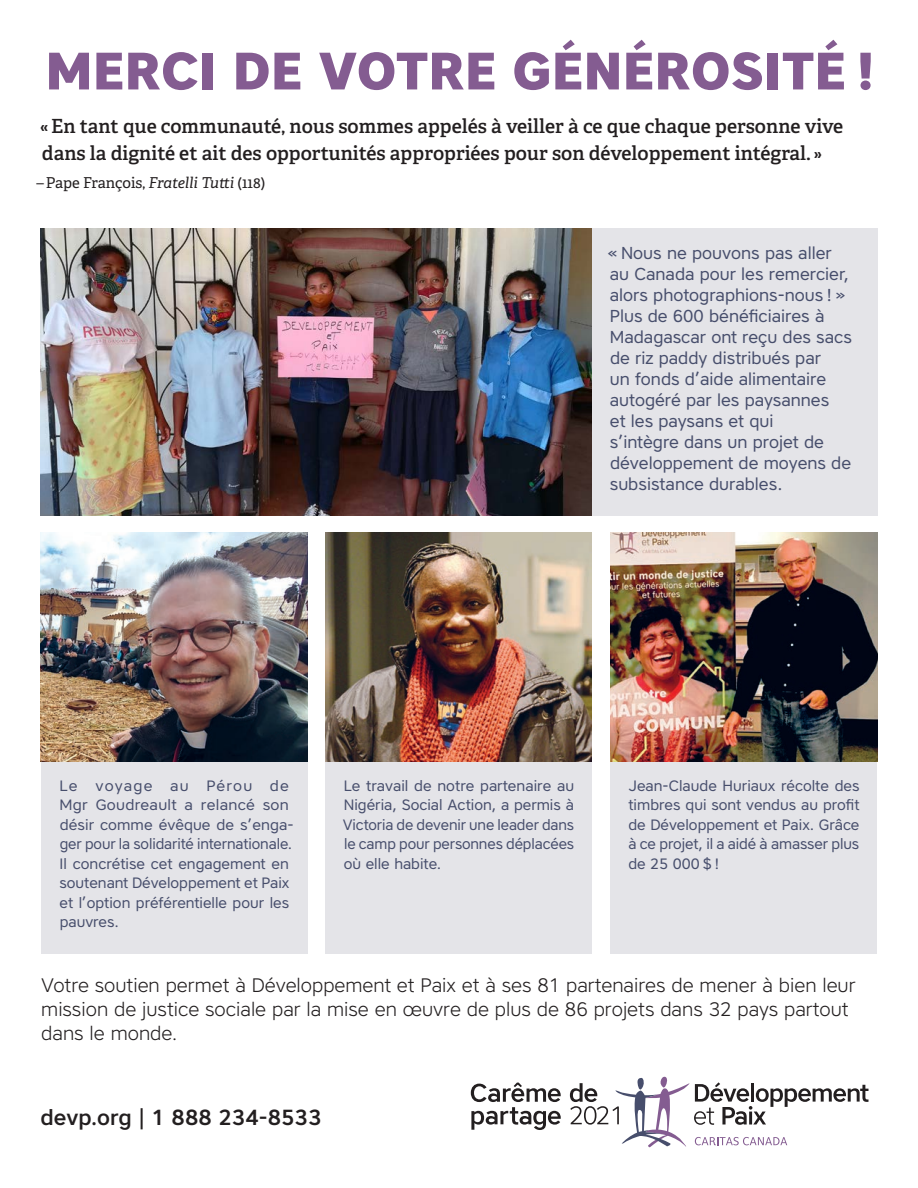
<style>
.page{position:relative;width:918px;height:1188px;background:#fff}
.page>*{position:absolute;margin:0;border:0;box-sizing:border-box;transform-origin:0 0}
.t1{font:800 52.5px "Core Sans A75";color:#845c91}
.t2{font:500 21.9px "Core Sans A55";color:#231f20}
.t3{font:300 19.5px/24px "Core Sans A35";color:#231f20}
.t4{font:600 19.5px/27px "Adelle";color:#231f20}
.t5{font:17.25px/21px "Core Sans A45";color:#474e6c}
.t6{font:15px/19.5px "Core Sans A45";color:#474e6c;text-align:justify}
.t7{font:15px "Adelle";color:#231f20}
.s1{font-style:italic}
</style>
<div class="page">
<img style="left:326px;top:532px;width:266px;height:230px">
<img style="left:41px;top:532px;width:267px;height:230px">
<img style="left:610px;top:532px;width:268px;height:230px">
<div style="left:610px;top:762px;width:268px;height:192px;background:#e4e4e8"></div>
<div style="left:41px;top:762px;width:267px;height:192px;background:#e4e4e8"></div>
<div style="left:326px;top:762px;width:266px;height:192px;background:#e4e4e8"></div>
<svg style="left:471px;top:1083px;width:90px;height:47px"></svg>
<svg style="left:570px;top:1076px;width:299px;height:72px"></svg>
<div style="left:592px;top:228px;width:286px;height:287px;background:#e4e4e8"></div>
<img style="left:41px;top:228px;width:551px;height:287px">
<p class="t1" style="left:45px;top:36px;width:831px">MERCI DE VOTRE GÉNÉROSITÉ !</p>
<p class="t4" style="left:40px;top:113px;width:805px">«En tant que communauté, nous sommes appelés à veiller à ce que chaque personne vive dans la dignité et ait des opportunités appropriées pour son développement intégral. »</p>
<p class="t7" style="left:37px;top:174px;width:230px">–Pape François, <span class="s1">Fratelli Tutti</span> (118)</p>
<p class="t5" style="left:608px;top:242px;width:246px">« Nous ne pouvons pas aller au Canada pour les remercier, alors photographions-nous ! »<br>Plus de 600 bénéficiaires à<br>Madagascar ont reçu des sacs de riz paddy distribués par<br>un fonds d’aide alimentaire autogéré par les paysannes<br>et les paysans et qui<br>s’intègre dans un projet de développement de moyens de subsistance durables.</p>
<p class="t6" style="left:60px;top:775px;width:236px;text-align:left">Le voyage au Pérou de<br>Mgr Goudreault a relancé son désir comme évêque de s’enga&shy;ger pour la solidarité internationale.<br>Il concrétise cet engagement en soutenant Développement et Paix et l’option préférentielle pour les pauvres.</p>
<p class="t6" style="left:343px;top:775px;width:233px">Le travail de notre partenaire au Nigéria, Social Action, a permis à Victoria de devenir une leader dans le camp pour personnes déplacées où elle habite.</p>
<p class="t6" style="left:628px;top:775px;width:233px">Jean-Claude Huriaux récolte des timbres qui sont vendus au profit de Développement et Paix. Grâce à ce projet, il a aidé à amasser plus de 25 000 $ !</p>
<p class="t3" style="left:41px;top:973px;width:816px">Votre soutien permet à Développement et Paix et à ses 81 partenaires de mener à bien leur mission de justice sociale par la mise en œuvre de plus de 86 projets dans 32 pays partout dans le monde.</p>
<p class="t2" style="left:40px;top:1103px;width:283px">devp.org | 1 888 234-8533</p>
</div>
